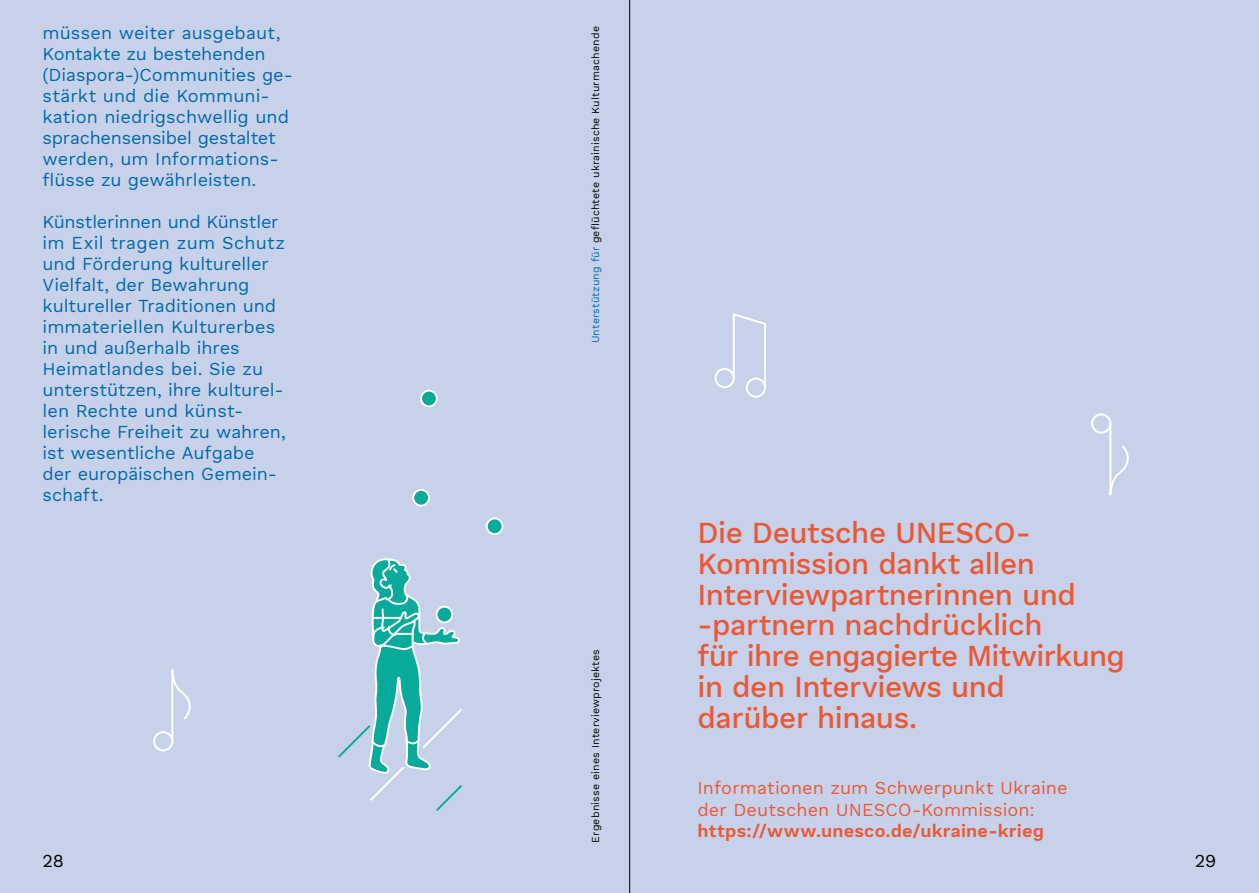
<style>
.page{position:relative;width:1259px;height:893px;background:#c7d1e9}
.page>*{position:absolute;margin:0;border:0;box-sizing:border-box;transform-origin:0 0}
.t1{font:500 30px/30.8px "Work Sans DUK";letter-spacing:-.015em;color:#ea5834}
.t2{font:18px/21px "Work Sans DUK";letter-spacing:-.005em;color:#0069a9}
.t3{font:18px/21px "Work Sans DUK";letter-spacing:.005em;color:#ea5834}
.t4{font:600 18px "Work Sans DUK";letter-spacing:.01em;color:#ea5834}
.t5{font:18px "Work Sans DUK";color:#000}
.t6{font:10.5px "Work Sans DUK";letter-spacing:.02em;color:#000}
.s1{color:#0069a9}
</style>
<div class="page">
<div style="left:487px;top:518px;width:15px;height:16px;background:#08aa9b;border-radius:50%"></div>
<div style="left:486px;top:517px;width:17px;height:18px;border:2px solid #fff;border-radius:50%"></div>
<div style="left:413px;top:490px;width:16px;height:16px;background:#08aa9b;border-radius:50%"></div>
<div style="left:412px;top:489px;width:18px;height:18px;border:2px solid #fff;border-radius:50%"></div>
<div style="left:421px;top:391px;width:16px;height:15px;background:#08aa9b;border-radius:50%"></div>
<div style="left:420px;top:390px;width:18px;height:17px;border:2px solid #fff;border-radius:50%"></div>
<svg style="left:338px;top:558px;width:124px;height:253px"></svg>
<div style="left:153px;top:731px;width:20px;height:20px;border:2px solid #fff;border-radius:50%"></div>
<svg style="left:170px;top:669px;width:21px;height:74px"></svg>
<div style="left:1091px;top:413px;width:20px;height:21px;border:2px solid #fff;border-radius:50%"></div>
<svg style="left:1108px;top:422px;width:21px;height:74px"></svg>
<div style="left:714px;top:368px;width:21px;height:20px;border:2px solid #fff;border-radius:50%"></div>
<div style="left:746px;top:378px;width:20px;height:20px;border:2px solid #fff;border-radius:50%"></div>
<svg style="left:732px;top:313px;width:34px;height:76px"></svg>
<hr style="left:629px;top:0;width:1px;height:893px;background:#000">
<p class="t2" style="left:43px;top:23px;width:252px">müssen weiter ausgebaut,<br>Kontakte zu bestehenden (Diaspora-)Communities ge&shy;stärkt und die Kommuni&shy;kation niedrigschwellig und sprachensensibel gestaltet werden, um Informations&shy;flüsse zu gewährleisten.</p>
<p class="t2" style="left:43px;top:212px;width:245px">Künstlerinnen und Künstler im Exil tragen zum Schutz und Förderung kultureller<br>Vielfalt, der Bewahrung kultureller Traditionen und immateriellen Kulturerbes in und außerhalb ihres<br>Heimatlandes bei. Sie zu unterstützen, ihre kulturel&shy;len Rechte und künst&shy;lerische Freiheit zu wahren, ist wesentliche Aufgabe der europäischen Gemein&shy;schaft.</p>
<p class="t6" style="left:589px;top:343px;width:319px;rotate:-90deg"><span class="s1">Unterstützung für</span> geflüchtete ukrainische Kulturmachende</p>
<p class="t6" style="left:589px;top:843px;width:195px;rotate:-90deg">Ergebnisse eines Interviewprojektes</p>
<h1 class="t1" style="left:697px;top:519px;width:429px">Die Deutsche UNESCO-<br>Kommission dankt allen<br>Interviewpartnerinnen und -partnern nachdrücklich<br>für ihre engagierte Mitwirkung in den Interviews und<br>darüber hinaus.</h1>
<p class="t3" style="left:697px;top:779px;width:372px">Informationen zum Schwerpunkt Ukraine der Deutschen UNESCO-Kommission:</p>
<p class="t4" style="left:697px;top:820px;width:348px">https://www.unesco.de/ukraine-krieg</p>
<p class="t5" style="left:43px;top:850px;width:23px">28</p>
<p class="t5" style="left:1195px;top:850px;width:23px">29</p>
</div>
